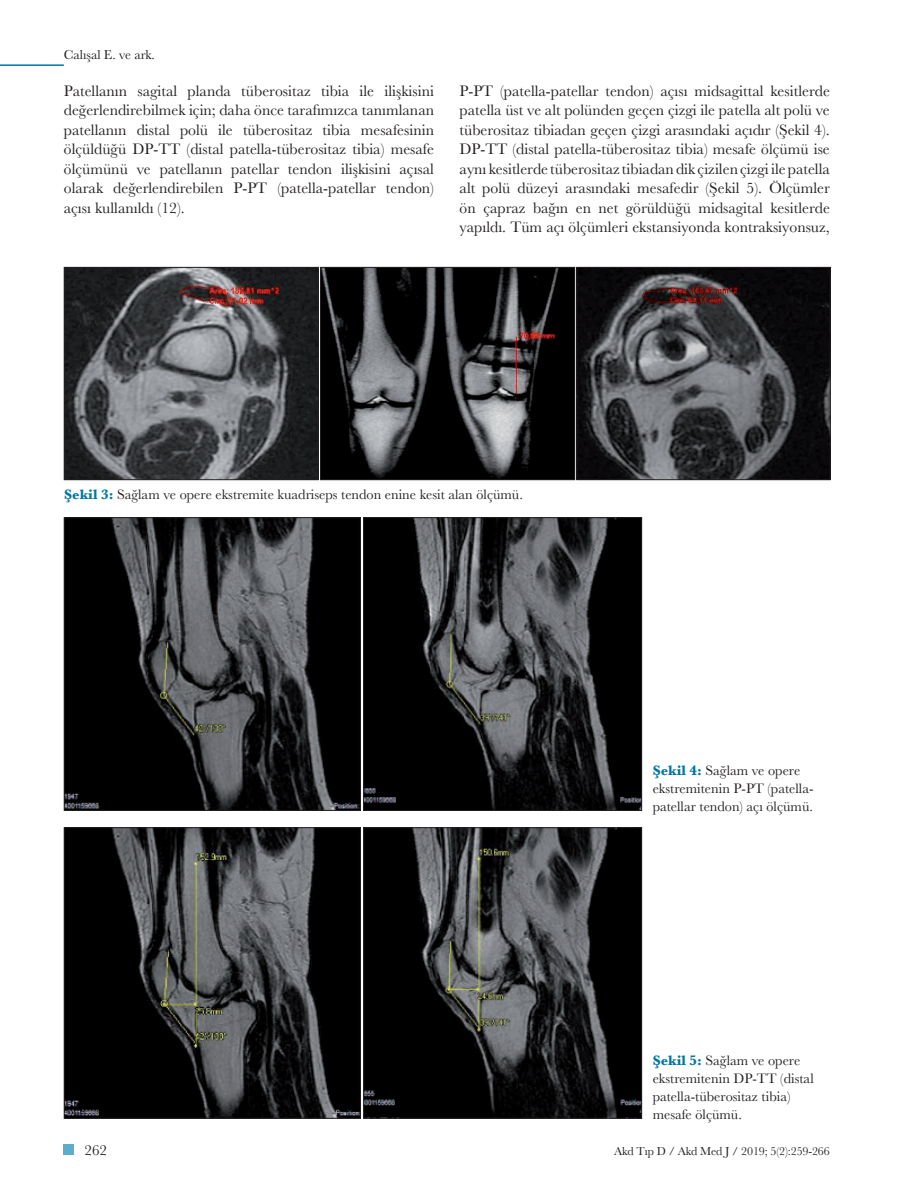
<style>
.page{position:relative;width:915px;height:1191px;background:#fff}
.page>*{position:absolute;margin:0;border:0;box-sizing:border-box;transform-origin:0 0}
.t1{font:15.75px/19.5px "Baskerville";color:#231f20;text-align:justify}
.t2{font:15px "Baskerville";color:#231f20}
.t3{font:14.25px/18px "Baskerville";color:#231f20}
.t4{font:13.5px "Baskerville";color:#231f20}
.t5{font:12px "Baskerville";letter-spacing:-.01em;color:#231f20}
.s1{font-weight:700;color:#0076a3}
</style>
<div class="page">
<div style="left:64px;top:1144px;width:10px;height:10px;background:#5aadcd"></div>
<hr style="left:0;top:64px;width:64px;height:2px;background:#0076a3">
<img style="left:66px;top:269px;width:250px;height:209px">
<div style="left:64px;top:267px;width:254px;height:213px;border:1px solid #231f20"></div>
<img style="left:578px;top:269px;width:250px;height:209px">
<div style="left:576px;top:267px;width:254px;height:213px;border:1px solid #231f20"></div>
<img style="left:322px;top:269px;width:251px;height:209px">
<div style="left:320px;top:267px;width:255px;height:213px;border:1px solid #231f20"></div>
<img style="left:66px;top:519px;width:292px;height:289px">
<div style="left:64px;top:517px;width:296px;height:293px;border:1px solid #231f20"></div>
<img style="left:365px;top:519px;width:274px;height:289px">
<div style="left:363px;top:517px;width:278px;height:293px;border:1px solid #231f20"></div>
<img style="left:66px;top:829px;width:292px;height:287px">
<div style="left:64px;top:827px;width:296px;height:291px;border:1px solid #231f20"></div>
<img style="left:365px;top:829px;width:274px;height:287px">
<div style="left:363px;top:827px;width:278px;height:291px;border:1px solid #231f20"></div>
<p class="t4" style="left:64px;top:46px;width:93px">Calışal E. ve ark.</p>
<p class="t1" style="left:64px;top:81px;width:371px">Patellanın sagital planda tüberositaz tibia ile ilişkisini değerlendirebilmek için; daha önce tarafımızca tanımlanan patellanın distal polü ile tüberositaz tibia mesafesinin ölçüldüğü DP-TT (distal patella-tüberositaz tibia) mesafe ölçümünü ve patellanın patellar tendon ilişkisini açısal olarak değerlendirebilen P-PT (patella-patellar tendon) açısı kullanıldı (12).</p>
<p class="t1" style="left:459px;top:81px;width:371px">P-PT (patella-patellar tendon) açısı midsagittal kesitlerde patella üst ve alt polünden geçen çizgi ile patella alt polü ve tüberositaz tibiadan geçen çizgi arasındaki açıdır (Şekil 4).<br>DP-TT (distal patella-tüberositaz tibia) mesafe ölçümü ise aynı kesitlerde tüberositaz tibiadan dik çizilen çizgi ile patella alt polü düzeyi arasındaki mesafedir (Şekil 5). Ölçümler ön çapraz bağın en net görüldüğü midsagital kesitlerde yapıldı. Tüm açı ölçümleri ekstansiyonda kontraksiyonsuz,</p>
<p class="t3" style="left:64px;top:486px;width:460px"><span class="s1">Şekil 3:</span> Sağlam ve opere ekstremite kuadriseps tendon enine kesit alan ölçümü.</p>
<p class="t2" style="left:84px;top:1140px;width:24px">262</p>
<p class="t3" style="left:652px;top:761px;width:162px"><span class="s1">Şekil 4:</span> Sağlam ve opere ekstremitenin P-PT (patella&shy;patellar tendon) açı ölçümü.</p>
<p class="t3" style="left:652px;top:1051px;width:162px"><span class="s1">Şekil 5:</span> Sağlam ve opere ekstremitenin DP-TT (distal patella-tüberositaz tibia) mesafe ölçümü.</p>
<p class="t5" style="left:614px;top:1143px;width:217px">Akd Tıp D / Akd Med J / 2019; 5(2):259-266</p>
</div>
